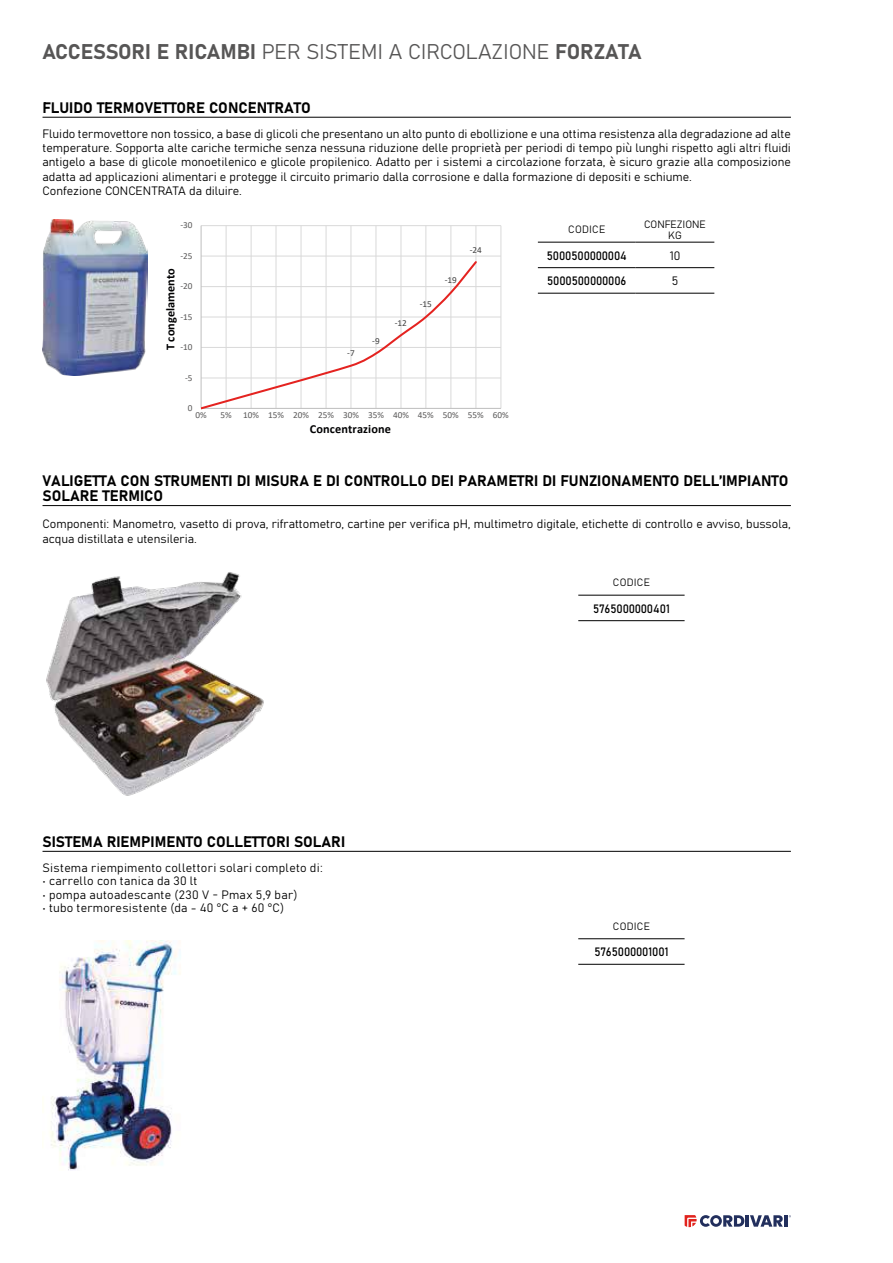
<style>
.page{position:relative;width:893px;height:1263px;background:#fff}
.page>*{position:absolute;margin:0;border:0;box-sizing:border-box;transform-origin:0 0}
.t1{font:21px "Bahnschrift";color:#575656}
.t2{font:15px/15px "Bahnschrift";color:#000}
.t3{font:700 12.3px "Calibri";letter-spacing:.005em;color:#010102}
.t4{font:12px/14.4px "Bahnschrift";color:#000}
.t5{font:12px "Bahnschrift";letter-spacing:.02em;color:#000}
.t6{font:12px "Bahnschrift";color:#000;scale:.95 1}
.t7{font:12px "Bahnschrift";letter-spacing:-.02em;color:#000;scale:.95 1}
.t8{font:10.5px "Bahnschrift";letter-spacing:.02em;color:#000}
.t9{font:10.5px/10.5px "Bahnschrift";color:#000;text-align:center}
.t10{font:9.15px "Calibri";color:#5a5959}
.t11{font:9.15px "Calibri";color:#404040}
</style>
<div class="page">
<hr style="left:578px;top:938px;width:107px;height:1px;background:#000">
<hr style="left:578px;top:964px;width:107px;height:1px;background:#000">
<hr style="left:43px;top:117px;width:748px;height:1px;background:#000">
<hr style="left:43px;top:851px;width:748px;height:1px;background:#000">
<hr style="left:43px;top:505px;width:748px;height:1px;background:#000">
<hr style="left:636px;top:242px;width:78px;height:1px;background:#000">
<hr style="left:636px;top:267px;width:78px;height:1px;background:#000">
<hr style="left:636px;top:293px;width:78px;height:1px;background:#000">
<hr style="left:538px;top:242px;width:98px;height:1px;background:#000">
<hr style="left:538px;top:267px;width:98px;height:1px;background:#000">
<hr style="left:538px;top:293px;width:98px;height:1px;background:#000">
<img style="left:43px;top:220px;width:104px;height:155px">
<img style="left:50px;top:941px;width:131px;height:229px">
<hr style="left:578px;top:595px;width:107px;height:1px;background:#000">
<hr style="left:578px;top:620px;width:107px;height:1px;background:#000">
<img style="left:46px;top:572px;width:218px;height:224px">
<hr style="left:201px;top:378px;width:300px;height:1px;background:#d9d9d9">
<hr style="left:201px;top:347px;width:300px;height:1px;background:#d9d9d9">
<hr style="left:201px;top:317px;width:300px;height:1px;background:#d9d9d9">
<hr style="left:201px;top:286px;width:300px;height:1px;background:#d9d9d9">
<hr style="left:201px;top:256px;width:300px;height:1px;background:#d9d9d9">
<hr style="left:201px;top:225px;width:300px;height:1px;background:#d9d9d9">
<hr style="left:501px;top:226px;width:1px;height:182px;background:#d9d9d9">
<hr style="left:475px;top:226px;width:1px;height:182px;background:#d9d9d9">
<hr style="left:450px;top:226px;width:1px;height:182px;background:#d9d9d9">
<hr style="left:425px;top:226px;width:1px;height:182px;background:#d9d9d9">
<hr style="left:401px;top:226px;width:1px;height:182px;background:#d9d9d9">
<hr style="left:376px;top:226px;width:1px;height:182px;background:#d9d9d9">
<hr style="left:351px;top:226px;width:1px;height:182px;background:#d9d9d9">
<hr style="left:326px;top:226px;width:1px;height:182px;background:#d9d9d9">
<hr style="left:301px;top:226px;width:1px;height:182px;background:#d9d9d9">
<hr style="left:276px;top:226px;width:1px;height:182px;background:#d9d9d9">
<hr style="left:251px;top:226px;width:1px;height:182px;background:#d9d9d9">
<hr style="left:226px;top:226px;width:1px;height:182px;background:#d9d9d9">
<hr style="left:201px;top:226px;width:1px;height:182px;background:#bebebe">
<hr style="left:201px;top:408px;width:300px;height:1px;background:#bebebe">
<svg style="left:201px;top:259px;width:278px;height:150px"></svg>
<svg style="left:685px;top:1215px;width:106px;height:12px"></svg>
<h1 class="t1" style="left:43px;top:36px;width:601px">ACCESSORI E RICAMBI PER SISTEMI A CIRCOLAZIONE FORZATA</h1>
<p class="t2" style="left:43px;top:99px;width:270px">FLUIDO TERMOVETTORE CONCENTRATO</p>
<p class="t4" style="left:43px;top:125px;width:750px">Fluido termovettore non tossico, a base di glicoli che presentano un alto punto di ebollizione e una ottima resistenza alla degradazione ad alte temperature. Sopporta alte cariche termiche senza nessuna riduzione delle proprietà per periodi di tempo più lunghi rispetto agli altri fluidi antigelo a base di glicole monoetilenico e glicole propilenico. Adatto per i sistemi a circolazione forzata, è sicuro grazie alla composizione adatta ad applicazioni alimentari e protegge il circuito primario dalla corrosione e dalla formazione di depositi e schiume.<br>Confezione CONCENTRATA da diluire.</p>
<p class="t10" style="left:180px;top:219px;width:14px">-30</p>
<p class="t10" style="left:180px;top:249px;width:14px">-25</p>
<p class="t10" style="left:180px;top:280px;width:14px">-20</p>
<p class="t10" style="left:180px;top:310px;width:14px">-15</p>
<p class="t10" style="left:180px;top:341px;width:14px">-10</p>
<p class="t10" style="left:185px;top:371px;width:9px">-5</p>
<p class="t10" style="left:188px;top:402px;width:6px">0</p>
<p class="t11" style="left:470px;top:243px;width:14px">-24</p>
<p class="t3" style="left:162px;top:350px;width:83px;rotate:-90deg">T congelamento</p>
<p class="t11" style="left:445px;top:274px;width:14px">-19</p>
<p class="t11" style="left:420px;top:298px;width:14px">-15</p>
<p class="t11" style="left:395px;top:316px;width:14px">-12</p>
<p class="t11" style="left:372px;top:334px;width:9px">-9</p>
<p class="t11" style="left:347px;top:347px;width:9px">-7</p>
<p class="t10" style="left:196px;top:408px;width:13px">0%</p>
<p class="t10" style="left:220px;top:408px;width:290px">5% 10% 15% 20% 25% 30% 35% 40% 45% 50% 55% 60%</p>
<p class="t3" style="left:310px;top:420px;width:83px">Concentrazione</p>
<p class="t8" style="left:568px;top:222px;width:39px">CODICE</p>
<p class="t9" style="left:644px;top:219px;width:63px">CONFEZIONE<br>KG</p>
<p class="t7" style="left:547px;top:246px;width:86px">5000500000004</p>
<p class="t4" style="left:670px;top:247px;width:12px">10</p>
<p class="t7" style="left:547px;top:272px;width:85px">5000500000006</p>
<p class="t4" style="left:672px;top:273px;width:8px">5</p>
<p class="t2" style="left:43px;top:472px;width:747px">VALIGETTA CON STRUMENTI DI MISURA E DI CONTROLLO DEI PARAMETRI DI FUNZIONAMENTO DELL’IMPIANTO<br>SOLARE TERMICO</p>
<p class="t4" style="left:43px;top:516px;width:750px">Componenti: Manometro, vasetto di prova, rifrattometro, cartine per verifica pH, multimetro digitale, etichette di controllo e avviso, bussola, acqua distillata e utensileria.</p>
<p class="t2" style="left:43px;top:833px;width:304px">SISTEMA RIEMPIMENTO COLLETTORI SOLARI</p>
<p class="t5" style="left:43px;top:858px;width:282px">Sistema riempimento collettori solari completo di:</p>
<p class="t5" style="left:43px;top:872px;width:156px">• carrello con tanica da 30 lt</p>
<p class="t5" style="left:43px;top:885px;width:257px">• pompa autoadescante (230 V - Pmax 5,9 bar)</p>
<p class="t5" style="left:43px;top:899px;width:243px">• tubo termoresistente (da - 40 °C a + 60 °C)</p>
<p class="t8" style="left:613px;top:575px;width:39px">CODICE</p>
<p class="t6" style="left:593px;top:599px;width:82px">5765000000401</p>
<p class="t8" style="left:613px;top:918px;width:39px">CODICE</p>
<p class="t6" style="left:594px;top:943px;width:79px">5765000001001</p>
</div>
